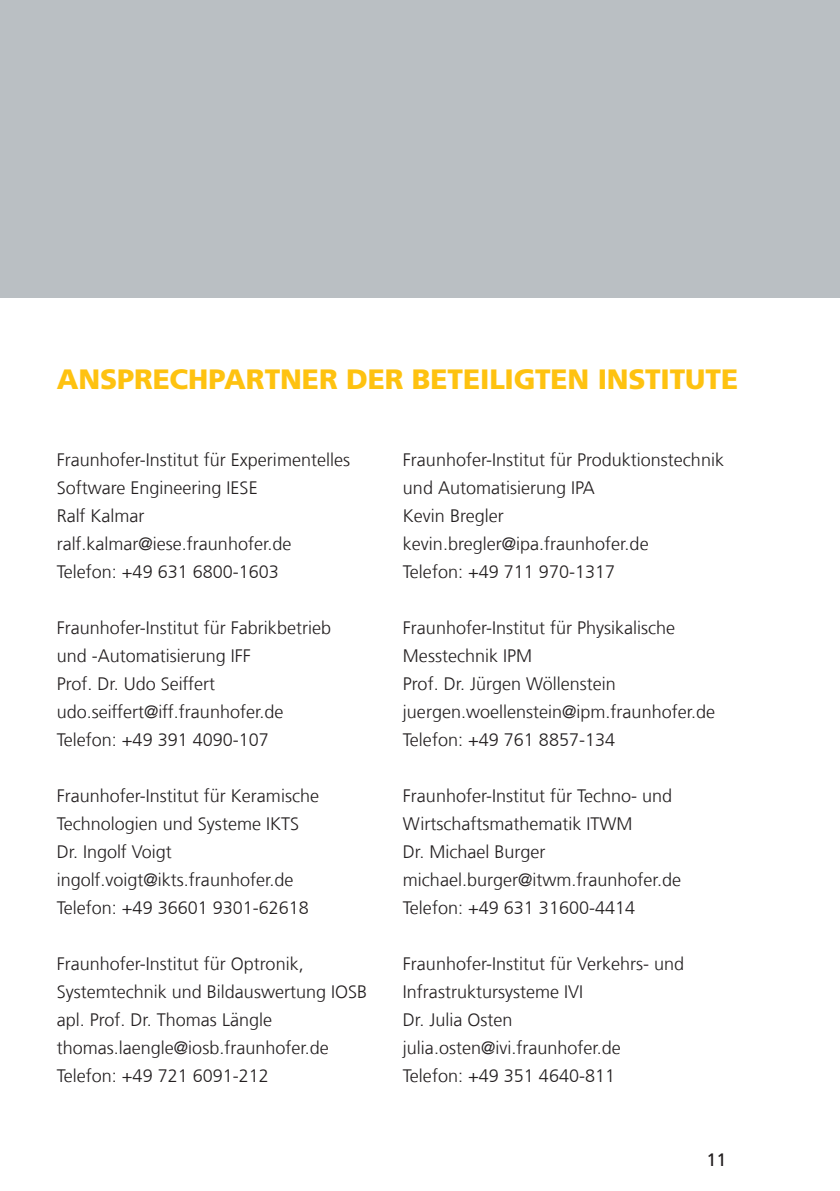
<style>
.page{position:relative;width:840px;height:1191px;background:#fff}
.page>*{position:absolute;margin:0;border:0;box-sizing:border-box;transform-origin:0 0}
.t1{font:900 28px "Frutiger LT Com";letter-spacing:-.005em;color:#fec210}
.t2{font:300 18px/28px "Frutiger LT Com";color:#231f20}
.t3{font:18px "Frutiger LT Com";color:#231f20}
</style>
<div class="page">
<div style="left:0;top:0;width:839px;height:298px;background:#babfc3"></div>
<h1 class="t1" style="left:57px;top:362px;width:682px">ANSPRECHPARTNER DER BETEILIGTEN INSTITUTE</h1>
<p class="t2" style="left:57px;top:446px;width:294px">Fraunhofer-Institut für Experimentelles<br>Software Engineering IESE<br>Ralf Kalmar ralf.kalmar@iese.fraunhofer.de<br>Telefon: +49 631 6800-1603</p>
<p class="t2" style="left:57px;top:614px;width:275px">Fraunhofer-Institut für Fabrikbetrieb und -Automatisierung IFF<br>Prof. Dr. Udo Seiffert udo.seiffert@iff.fraunhofer.de<br>Telefon: +49 391 4090-107</p>
<p class="t2" style="left:57px;top:782px;width:263px">Fraunhofer-Institut für Keramische<br>Technologien und Systeme IKTS<br>Dr. Ingolf Voigt ingolf.voigt@ikts.fraunhofer.de<br>Telefon: +49 36601 9301-62618</p>
<p class="t2" style="left:57px;top:950px;width:312px">Fraunhofer-Institut für Optronik, Systemtechnik und Bildauswertung IOSB apl. Prof. Dr. Thomas Längle thomas.laengle@iosb.fraunhofer.de Telefon: +49 721 6091-212</p>
<p class="t2" style="left:403px;top:446px;width:322px">Fraunhofer-Institut für Produktionstechnik und Automatisierung IPA<br>Kevin Bregler kevin.bregler@ipa.fraunhofer.de<br>Telefon: +49 711 970-1317</p>
<p class="t2" style="left:403px;top:614px;width:313px">Fraunhofer-Institut für Physikalische<br>Messtechnik IPM<br>Prof. Dr. Jürgen Wöllenstein juergen.woellenstein@ipm.fraunhofer.de<br>Telefon: +49 761 8857-134</p>
<p class="t2" style="left:403px;top:782px;width:279px">Fraunhofer-Institut für Techno- und<br>Wirtschaftsmathematik ITWM<br>Dr. Michael Burger michael.burger@itwm.fraunhofer.de<br>Telefon: +49 631 31600-4414</p>
<p class="t2" style="left:403px;top:950px;width:283px">Fraunhofer-Institut für Verkehrs- und<br>Infrastruktursysteme IVI<br>Dr. Julia Osten julia.osten@ivi.fraunhofer.de<br>Telefon: +49 351 4640-811</p>
<p class="t3" style="left:706px;top:1149px;width:22px">11</p>
</div>
